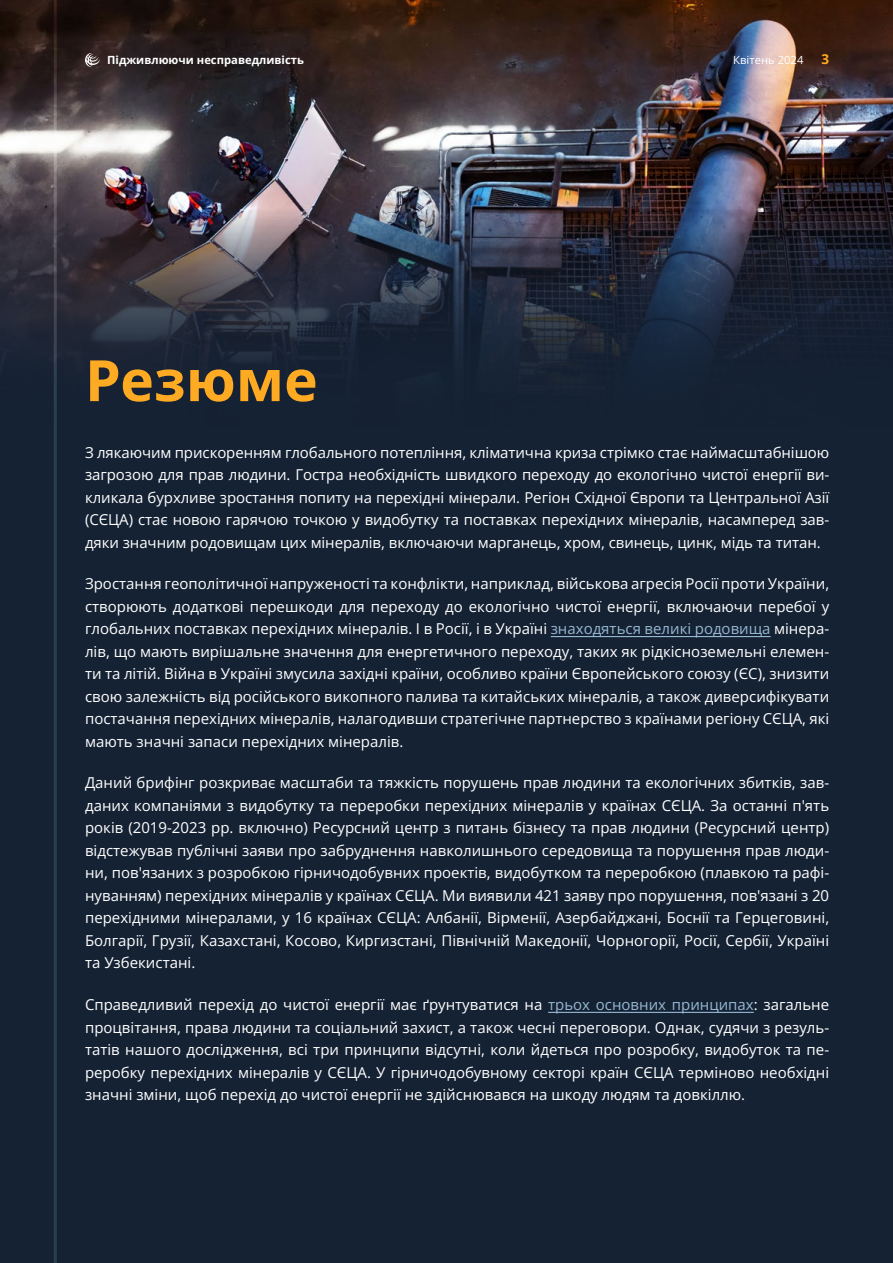
<style>
.page{position:relative;width:893px;height:1263px;background:#152234}
.page>*{position:absolute;margin:0;border:0;box-sizing:border-box;transform-origin:0 0}
.Large_title{font:700 57px "Open Sans";color:#ffaa23}
.Body___White{font:15px/22.5px "Open Sans";color:#fff;text-align:justify}
.t1{font:700 13.5px "Open Sans";color:#ffaa23}
.t2{font:700 11.25px "Open Sans";color:#fff}
.t3{font:11.25px "Open Sans";color:#fff}
.s1{color:#96b7d0}
</style>
<div class="page">
<img style="left:0;top:0;width:893px;height:165px">
<img style="left:0;top:165px;width:893px;height:201px">
<hr style="left:54px;top:0;width:3px;height:1263px;background:#fff">
<svg style="left:85px;top:53px;width:15px;height:14px"></svg>
<hr style="left:551px;top:636px;width:220px;height:1px;background:#96b7d0">
<hr style="left:548px;top:1012px;width:206px;height:1px;background:#96b7d0">
<p class="t2" style="left:107px;top:52px;width:198px">Підживлюючи несправедливість</p>
<p class="t3" style="left:733px;top:52px;width:72px">Квітень 2024</p>
<p class="t1" style="left:821px;top:49px;width:9px">3</p>
<p class="Large_title" style="left:85px;top:340px;width:234px">Резюме</p>
<p class="Body___White" style="left:85px;top:441px;width:746px">З лякаючим прискоренням глобального потепління, кліматична криза стрімко стає наймасштабнішою загрозою для прав людини. Гостра необхідність швидкого переходу до екологічно чистої енергії ви&shy;кликала бурхливе зростання попиту на перехідні мінерали. Регіон Східної Європи та Центральної Азії (СЄЦА) стає новою гарячою точкою у видобутку та поставках перехідних мінералів, насамперед зав&shy;дяки значним родовищам цих мінералів, включаючи марганець, хром, свинець, цинк, мідь та титан.</p>
<p class="Body___White" style="left:85px;top:572px;width:746px">Зростання геополітичної напруженості та конфлікти, наприклад, військова агресія Росії проти України, створюють додаткові перешкоди для переходу до екологічно чистої енергії, включаючи перебої у глобальних поставках перехідних мінералів. І в Росії, і в Україні <span class="s1">знаходяться великі родовища</span> мінера&shy;лів, що мають вирішальне значення для енергетичного переходу, таких як рідкісноземельні елемен&shy;ти та літій. Війна в Україні змусила західні країни, особливо країни Європейського союзу (ЄС), знизити свою залежність від російського викопного палива та китайських мінералів, а також диверсифікувати постачання перехідних мінералів, налагодивши стратегічне партнерство з країнами регіону СЄЦА, які мають значні запаси перехідних мінералів.</p>
<p class="Body___White" style="left:85px;top:771px;width:746px">Даний брифінг розкриває масштаби та тяжкість порушень прав людини та екологічних збитків, зав&shy;даних компаніями з видобутку та переробки перехідних мінералів у країнах СЄЦА. За останні п'ять років (2019-2023 рр. включно) Ресурсний центр з питань бізнесу та прав людини (Ресурсний центр) відстежував публічні заяви про забруднення навколишнього середовища та порушення прав люди&shy;ни, пов'язаних з розробкою гірничодобувних проектів, видобутком та переробкою (плавкою та рафі&shy;нуванням) перехідних мінералів у країнах СЄЦА. Ми виявили 421 заяву про порушення, пов'язані з 20 перехідними мінералами, у 16 країнах СЄЦА: Албанії, Вірменії, Азербайджані, Боснії та Герцеговині, Болгарії, Грузії, Казахстані, Косово, Киргизстані, Північній Македонії, Чорногорії, Росії, Сербії, Україні та Узбекистані.</p>
<p class="Body___White" style="left:85px;top:993px;width:746px">Справедливий перехід до чистої енергії має ґрунтуватися на <span class="s1">трьох основних принципах</span>: загальне процвітання, права людини та соціальний захист, а також чесні переговори. Однак, судячи з резуль&shy;татів нашого дослідження, всі три принципи відсутні, коли йдеться про розробку, видобуток та пе&shy;реробку перехідних мінералів у СЄЦА. У гірничодобувному секторі країн СЄЦА терміново необхідні значні зміни, щоб перехід до чистої енергії не здійснювався на шкоду людям та довкіллю.</p>
</div>
